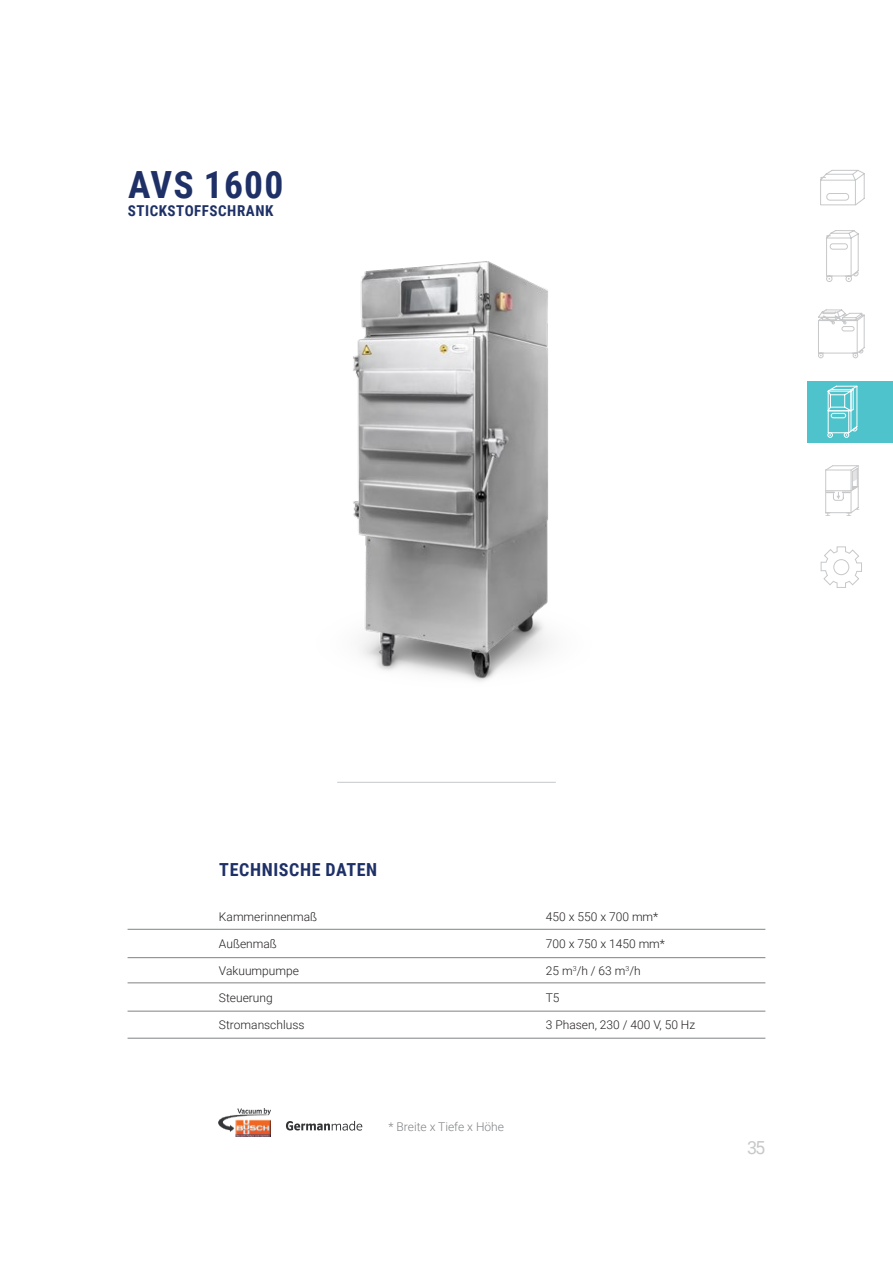
<style>
.page{position:relative;width:893px;height:1263px;background:#fff}
.page>*{position:absolute;margin:0;border:0;box-sizing:border-box;transform-origin:0 0}
.t1{font:700 37.5px "Roboto Condensed";letter-spacing:.035em;color:#1e3066}
.t2{font:700 18px "Roboto Condensed";letter-spacing:.035em;color:#1e3066}
.t3{font:18px "Roboto";color:#c7c8ca}
.t4{font:700 15px "Roboto Condensed";letter-spacing:.035em;color:#1e3066}
.t5{font:300 12px "Roboto";color:#231f20}
.t6{font:300 12px "Roboto";color:#808285}
</style>
<div class="page">
<img style="left:353px;top:261px;width:196px;height:421px">
<div style="left:808px;top:381px;width:85px;height:61px;background:#4fc3cb"></div>
<svg style="left:826px;top:230px;width:33px;height:52px"></svg>
<svg style="left:820px;top:546px;width:42px;height:42px"></svg>
<svg style="left:818px;top:309px;width:47px;height:50px"></svg>
<div style="left:835px;top:316px;width:10px;height:7px;border:1px solid #c7c8ca"></div>
<div style="left:823px;top:316px;width:10px;height:7px;border:1px solid #c7c8ca"></div>
<svg style="left:827px;top:385px;width:31px;height:53px"></svg>
<svg style="left:825px;top:465px;width:35px;height:51px"></svg>
<svg style="left:820px;top:169px;width:45px;height:37px"></svg>
<hr style="left:128px;top:929px;width:637px;height:1px;background:#808285">
<hr style="left:128px;top:957px;width:637px;height:1px;background:#808285">
<hr style="left:128px;top:982px;width:637px;height:1px;background:#808285">
<hr style="left:128px;top:1011px;width:637px;height:1px;background:#808285">
<hr style="left:128px;top:1038px;width:637px;height:1px;background:#808285">
<hr style="left:337px;top:782px;width:219px;height:1px;background:#c7c8ca">
<img style="left:219px;top:1108px;width:51px;height:29px">
<svg style="left:286px;top:1121px;width:76px;height:9px"></svg>
<h1 class="t1" style="left:128px;top:159px;width:157px">AVS 1600</h1>
<p class="t4" style="left:128px;top:200px;width:147px">STICKSTOFFSCHRANK</p>
<h2 class="t2" style="left:219px;top:857px;width:159px">TECHNISCHE DATEN</h2>
<p class="t5" style="left:219px;top:909px;width:100px">Kammerinnenmaß</p>
<p class="t5" style="left:546px;top:909px;width:114px">450 x 550 x 700 mm*</p>
<p class="t5" style="left:219px;top:936px;width:59px">Außenmaß</p>
<p class="t5" style="left:546px;top:936px;width:121px">700 x 750 x 1450 mm*</p>
<p class="t5" style="left:219px;top:963px;width:81px">Vakuumpumpe</p>
<p class="t5" style="left:546px;top:963px;width:96px">25 m<sup>3</sup>/h / 63 m<sup>3</sup>/h</p>
<p class="t5" style="left:219px;top:990px;width:55px">Steuerung</p>
<p class="t5" style="left:546px;top:990px;width:15px">T5</p>
<p class="t5" style="left:219px;top:1017px;width:87px">Stromanschluss</p>
<p class="t5" style="left:546px;top:1017px;width:151px">3 Phasen, 230 / 400 V, 50 Hz</p>
<p class="t6" style="left:389px;top:1118px;width:117px">* Breite x Tiefe x Höhe</p>
<h2 class="t3" style="left:747px;top:1135px;width:20px">35</h2>
</div>
